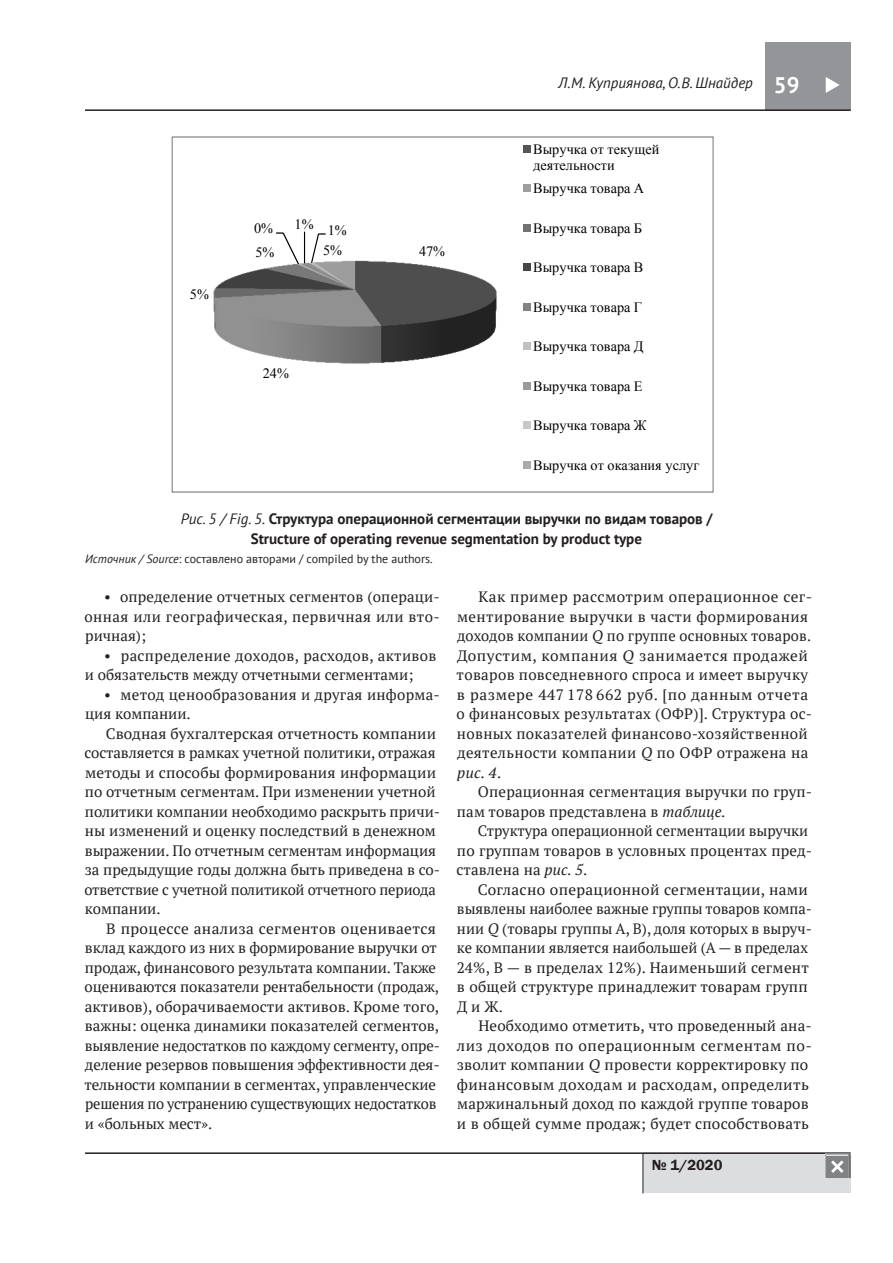
<style>
.page{position:relative;width:893px;height:1263px;background:#fff}
.page>*{position:absolute;margin:0;border:0;box-sizing:border-box;transform-origin:0 0}
.t1{font:700 22.5px "PT Sans";color:#fff}
.t2{font:15px/19.5px "PT Serif";letter-spacing:.005em;color:#231f20}
.t3{font:15px/19.5px "PT Serif";letter-spacing:.025em;color:#231f20}
.t4{font:700 15px/19.5px "PT Sans";color:#231f20;text-align:center}
.t5{font:italic 15px "PT Sans";color:#231f20}
.t6{font:600 15px "Franklin Gothic";color:#231f20}
.t7{font:14.25px/23.1px "Times New Roman";color:#000}
.t8{font:12px "PT Sans";color:#231f20}
.s1{font-weight:400;font-style:italic}
.s2{font-style:italic}
</style>
<div class="page">
<div style="left:765px;top:43px;width:85px;height:68px;background:#939598"></div>
<hr style="left:85px;top:109px;width:765px;height:2px;background:#231f20">
<div style="left:643px;top:1152px;width:207px;height:41px;background:#dcdddf"></div>
<hr style="left:643px;top:1153px;width:1px;height:40px;background:#231f20">
<hr style="left:85px;top:1152px;width:765px;height:2px;background:#231f20">
<svg style="left:826px;top:77px;width:14px;height:16px"></svg>
<svg style="left:825px;top:1153px;width:25px;height:25px"></svg>
<svg style="left:172px;top:137px;width:542px;height:356px"></svg>
<p class="t7" style="left:190px;top:282px;width:21px">5%</p>
<p class="t7" style="left:254px;top:217px;width:21px">0%</p>
<p class="t7" style="left:323px;top:215px;width:25px;text-indent:-29px">1% 1%<br>5%</p>
<p class="t7" style="left:255px;top:240px;width:21px">5%</p>
<p class="t7" style="left:263px;top:361px;width:28px">24%</p>
<p class="t7" style="left:419px;top:239px;width:28px">47%</p>
<p class="t5" style="left:559px;top:74px;width:196px">Л.М. Куприянова, О.В. Шнайдер</p>
<p class="t7" style="left:533px;top:141px;width:128px;line-height:16.4px">Выручка от текущей деятельности</p>
<p class="t7" style="left:533px;top:177px;width:113px">Выручка товара А</p>
<p class="t7" style="left:533px;top:216px;width:110px">Выручка товара Б</p>
<p class="t7" style="left:533px;top:256px;width:112px">Выручка товара В</p>
<p class="t7" style="left:533px;top:295px;width:111px">Выручка товара Г</p>
<p class="t7" style="left:533px;top:334px;width:112px">Выручка товара Д</p>
<p class="t7" style="left:533px;top:374px;width:111px">Выручка товара Е</p>
<p class="t7" style="left:533px;top:413px;width:115px">Выручка товара Ж</p>
<p class="t7" style="left:533px;top:453px;width:167px">Выручка от оказания услуг</p>
<p class="t4" style="left:181px;top:509px;width:533px"><span class="s1">Рис. 5 / Fig. 5.</span> Структура операционной сегментации выручки по видам товаров /<br>Structure of operating revenue segmentation by product type</p>
<p class="t8" style="left:85px;top:551px;width:349px"><span class="s2">Источник / Source</span>: составлено авторами / compiled by the authors.</p>
<h1 class="t1" style="left:774px;top:70px;width:27px">59</h1>
<p class="t2" style="left:85px;top:587px;width:357px;text-align:justify;text-indent:20px">• определение отчетных сегментов (операци&shy;онная или географическая, первичная или вто&shy;ричная);</p>
<p class="t2" style="left:85px;top:645px;width:353px;text-indent:19px">• распределение доходов, расходов, активов и обязательств между отчетными сегментами;</p>
<p class="t2" style="left:85px;top:684px;width:356px;text-indent:19px">• метод ценообразования и другая информа&shy;ция компании.</p>
<p class="t2" style="left:85px;top:723px;width:357px;text-indent:21px">Сводная бухгалтерская отчетность компании составляется в рамках учетной политики, отражая методы и способы формирования информации по отчетным сегментам. При изменении учетной политики компании необходимо раскрыть причи&shy;ны изменений и оценку последствий в денежном выражении. По отчетным сегментам информация за предыдущие годы должна быть приведена в со&shy;ответствие с учетной политикой отчетного периода компании.</p>
<p class="t2" style="left:85px;top:918px;width:357px;text-indent:22px">В процессе анализа сегментов оценивается вклад каждого из них в формирование выручки от продаж, финансового результата компании. Также оцениваются показатели рентабельности (продаж, активов), оборачиваемости активов. Кроме того, важны: оценка динамики показателей сегментов, выявление недостатков по каждому сегменту, опре&shy;деление резервов повышения эффективности дея&shy;тельности компании в сегментах, управленческие решения по устранению существующих недостатков и «больных мест».</p>
<p class="t3" style="left:457px;top:587px;width:357px;text-indent:22px">Как пример рассмотрим операционное сег&shy;ментирование выручки в части формирования доходов компании <span class="s2">Q</span> по группе основных товаров.<br>Допустим, компания <span class="s2">Q</span> занимается продажей товаров повседневного спроса и имеет выручку в размере 447 178 662 руб. [по данным отчета о финансовых результатах (ОФР)]. Структура ос&shy;новных показателей финансово-хозяйственной деятельности компании <span class="s2">Q</span> по ОФР отражена на <span class="s2">рис. 4</span>.</p>
<p class="t2" style="left:457px;top:782px;width:357px;text-indent:21px">Операционная сегментация выручки по груп&shy;пам товаров представлена в <span class="s2">таблице.</span></p>
<p class="t2" style="left:457px;top:821px;width:357px;text-indent:21px">Структура операционной сегментации выручки по группам товаров в условных процентах пред&shy;ставлена на <span class="s2">рис. 5</span>.</p>
<p class="t2" style="left:457px;top:879px;width:357px;text-indent:21px">Согласно операционной сегментации, нами выявлены наиболее важные группы товаров компа&shy;нии <span class="s2">Q</span> (товары группы А, В), доля которых в выруч&shy;ке компании является наибольшей (А — в пределах 24%, В — в пределах 12%). Наименьший сегмент в общей структуре принадлежит товарам групп Д и Ж.</p>
<p class="t2" style="left:457px;top:1016px;width:357px;text-indent:22px">Необходимо отметить, что проведенный ана&shy;лиз доходов по операционным сегментам по&shy;зволит компании <span class="s2">Q</span> провести корректировку по финансовым доходам и расходам, определить маржинальный доход по каждой группе товаров и в общей сумме продаж; будет способствовать</p>
<p class="t6" style="left:652px;top:1156px;width:72px">№ 1/2020</p>
</div>
